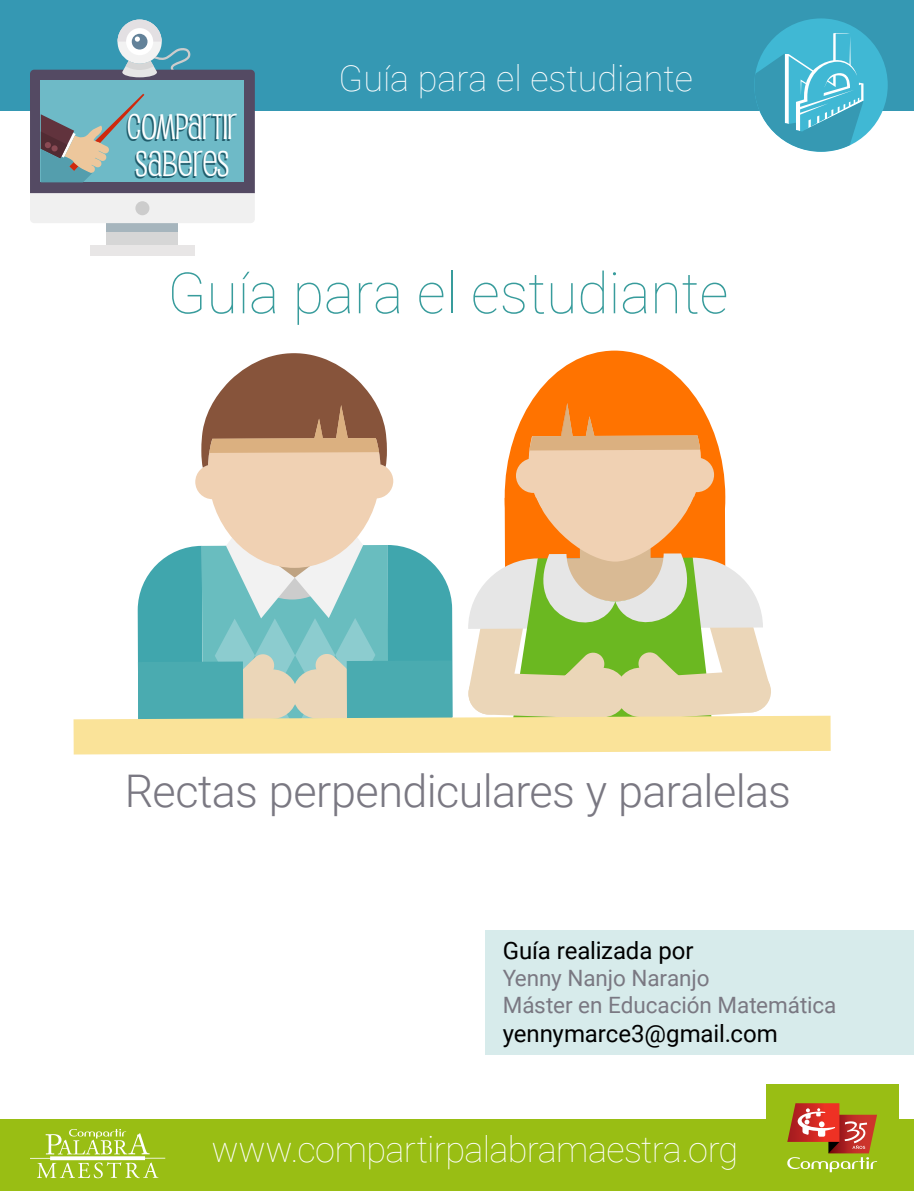
<style>
.page{position:relative;width:914px;height:1191px;background:#fff}
.page>*{position:absolute;margin:0;border:0;box-sizing:border-box;transform-origin:0 0}
.t1{font:100 57px "Roboto";color:#389c9c}
.t2{font:300 45px "Roboto";letter-spacing:-.015em;color:#7a7882}
.t3{font:100 36px "Roboto";letter-spacing:-.01em;color:#fff}
.t4{font:35.1px/36.8px "Pupcat Rg";color:#fff}
.cuerpo_de_texto{font:24px "Roboto";letter-spacing:-.005em;color:#000}
.cuerpo_de_texto-2{font:22.5px "Roboto";letter-spacing:-.005em;color:#7a7882}
</style>
<div class="page">
<div style="left:0;top:0;width:914px;height:111px;background:#3598b3"></div>
<div style="left:0;top:1119px;width:914px;height:72px;background:#99be14"></div>
<svg style="left:30px;top:1129px;width:135px;height:49px"></svg>
<div style="left:107px;top:222px;width:71px;height:25px;background:#d6d6d6"></div>
<div style="left:90px;top:245px;width:104px;height:11px;background:#e8e6e6"></div>
<div style="left:107px;top:223px;width:71px;height:8px;background:#a6b5bd"></div>
<svg style="left:30px;top:20px;width:225px;height:203px"></svg>
<div style="left:754px;top:18px;width:133px;height:134px;background:#40b8d4;border-radius:50%"></div>
<svg style="left:754px;top:33px;width:109px;height:119px"></svg>
<div style="left:766px;top:1084px;width:132px;height:107px;background:#99be14"></div>
<svg style="left:787px;top:1103px;width:90px;height:69px"></svg>
<div style="left:485px;top:930px;width:429px;height:124px;background:#d7ebeb"></div>
<svg style="left:73px;top:350px;width:757px;height:405px"></svg>
<p class="t4" style="left:127px;top:107px;width:111px">COMPARTIR<br>SABERES</p>
<p class="t3" style="left:338px;top:53px;width:356px">Guía para el estudiante</p>
<p class="t1" style="left:167px;top:253px;width:562px">Guía para el estudiante</p>
<p class="t2" style="left:125px;top:760px;width:667px">Rectas perpendiculares y paralelas</p>
<p class="cuerpo_de_texto" style="left:502px;top:934px;width:192px">Guía realizada por</p>
<p class="cuerpo_de_texto-2" style="left:502px;top:962px;width:208px">Yenny Nanjo Naranjo</p>
<p class="cuerpo_de_texto-2" style="left:502px;top:989px;width:335px">Máster en Educación Matemática</p>
<p class="cuerpo_de_texto" style="left:502px;top:1016px;width:276px">yennymarce3@gmail.com</p>
<p class="t3" style="left:211px;top:1124px;width:528px">www.compartirpalabramaestra.org</p>
</div>
